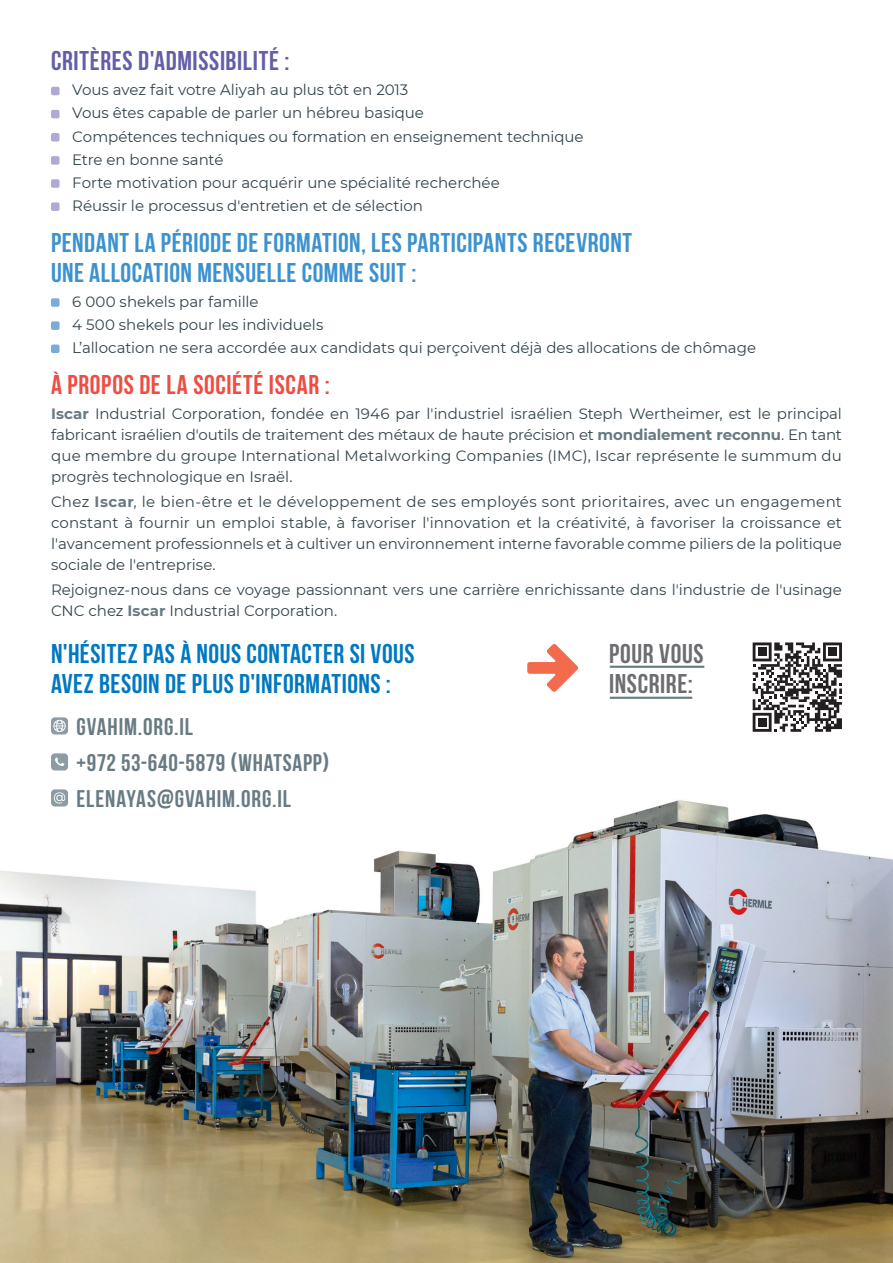
<style>
.page{position:relative;width:893px;height:1263px;background:#fff}
.page>*{position:absolute;margin:0;border:0;box-sizing:border-box;transform-origin:0 0}
.Heading{font:700 27px/30px "Bebas Neue";letter-spacing:.02em;color:#3c92cf}
.Heading-2{font:700 27px/30px "Bebas Neue";letter-spacing:.02em;color:#0078c0}
.Heading-3{font:700 27px "Bebas Neue";letter-spacing:.025em;color:#625ea9}
.Heading-4{font:700 27px "Bebas Neue";letter-spacing:.025em;color:#ef4d42}
.t1{font:700 27px/30px "Bebas Neue";letter-spacing:.025em;color:#6c6d70}
.t2{font:700 24px "Bebas Neue";letter-spacing:.035em;color:#687a83}
.Main_TeXT{font:15px/21px "Montserrat";letter-spacing:-.005em;color:#33444d;text-align:justify}
.s1{font-weight:700;color:#687a83}
.s2{font-family:"Myriad Pro"}
</style>
<div class="page">
<img style="left:0;top:768px;width:893px;height:495px">
<div style="left:51px;top:87px;width:9px;height:8px;background:#afaad3;border-radius:2px"></div>
<div style="left:51px;top:110px;width:9px;height:8px;background:#afaad3;border-radius:2px"></div>
<div style="left:51px;top:133px;width:9px;height:9px;background:#afaad3;border-radius:2px"></div>
<div style="left:51px;top:156px;width:9px;height:9px;background:#afaad3;border-radius:2px"></div>
<div style="left:51px;top:179px;width:9px;height:9px;background:#afaad3;border-radius:2px"></div>
<div style="left:51px;top:202px;width:9px;height:9px;background:#afaad3;border-radius:2px"></div>
<div style="left:51px;top:298px;width:9px;height:9px;background:#7aabdb;border-radius:2px"></div>
<div style="left:51px;top:321px;width:9px;height:9px;background:#7aabdb;border-radius:2px"></div>
<div style="left:51px;top:345px;width:9px;height:8px;background:#7aabdb;border-radius:2px"></div>
<svg style="left:527px;top:644px;width:51px;height:48px"></svg>
<hr style="left:610px;top:666px;width:94px;height:2px;background:#687a83">
<hr style="left:610px;top:697px;width:82px;height:2px;background:#687a83">
<svg style="left:753px;top:642px;width:89px;height:90px"></svg>
<div style="left:758px;top:648px;width:8px;height:8px;background:#231f20"></div>
<div style="left:828px;top:648px;width:8px;height:8px;background:#231f20"></div>
<div style="left:758px;top:718px;width:8px;height:8px;background:#231f20"></div>
<div style="left:51px;top:717px;width:17px;height:17px;background:#8c9ca5;border-radius:4px"></div>
<svg style="left:53px;top:720px;width:13px;height:12px"></svg>
<div style="left:51px;top:753px;width:17px;height:17px;background:#8c9ca5;border-radius:4px"></div>
<svg style="left:55px;top:757px;width:9px;height:9px"></svg>
<div style="left:51px;top:789px;width:17px;height:17px;background:#8c9ca5;border-radius:4px"></div>
<svg style="left:54px;top:792px;width:11px;height:11px"></svg>
<p class="Heading-3" style="left:51px;top:46px;width:240px">CRITÈRES D'ADMISSIBILITÉ :</p>
<p class="Main_TeXT" style="left:72px;top:79px;width:338px">Vous avez fait votre Aliyah au plus tôt en 2013</p>
<p class="Main_TeXT" style="left:72px;top:102px;width:353px">Vous êtes capable de parler un hébreu basique</p>
<p class="Main_TeXT" style="left:72px;top:125px;width:513px">Compétences techniques ou formation en enseignement technique</p>
<p class="Main_TeXT" style="left:72px;top:148px;width:153px">Etre en bonne santé</p>
<p class="Main_TeXT" style="left:72px;top:171px;width:429px">Forte motivation pour acquérir une spécialité recherchée</p>
<p class="Main_TeXT" style="left:72px;top:195px;width:352px">Réussir le processus d'entretien et de sélection</p>
<p class="Heading" style="left:51px;top:227px;width:583px">PENDANT LA PÉRIODE DE FORMATION, LES PARTICIPANTS RECEVRONT<br>UNE ALLOCATION MENSUELLE COMME SUIT :</p>
<p class="Main_TeXT" style="left:72px;top:290px;width:188px">6 000 shekels par famille</p>
<p class="Main_TeXT" style="left:72px;top:314px;width:253px">4 500 shekels pour les individuels</p>
<p class="Main_TeXT" style="left:72px;top:337px;width:685px">L’allocation ne sera accordée aux candidats qui perçoivent déjà des allocations de chômage</p>
<p class="Heading-4" style="left:51px;top:370px;width:280px">À PROPOS DE LA SOCIÉTÉ ISCAR :</p>
<p class="Main_TeXT" style="left:51px;top:403px;width:792px"><span class="s1">Iscar</span> Industrial Corporation, fondée en 1946 par l'industriel israélien Steph Wertheimer, est le principal fabricant israélien d'outils de traitement des métaux de haute précision et <span class="s1">mondialement reconnu</span>. En tant que membre du groupe International Metalworking Companies (IMC), Iscar représente le summum du progrès technologique en Israël.</p>
<p class="Main_TeXT" style="left:51px;top:491px;width:792px">Chez <span class="s1">Iscar</span>, le bien-être et le développement de ses employés sont prioritaires, avec un engagement constant à fournir un emploi stable, à favoriser l'innovation et la créativité, à favoriser la croissance et l'avancement professionnels et à cultiver un environnement interne favorable comme piliers de la politique sociale de l'entreprise.</p>
<p class="Main_TeXT" style="left:51px;top:579px;width:792px">Rejoignez-nous dans ce voyage passionnant vers une carrière enrichissante dans l'industrie de l'usinage<br>CNC chez <span class="s1">Iscar</span> Industrial Corporation.</p>
<p class="Heading-2" style="left:51px;top:638px;width:365px">N'HÉSITEZ PAS À NOUS CONTACTER SI VOUS<br>AVEZ BESOIN DE PLUS D'INFORMATIONS :</p>
<p class="t1" style="left:609px;top:638px;width:96px">POUR VOUS<br>INSCRIRE:</p>
<p class="t2" style="left:77px;top:713px;width:118px">GVAHIM.ORG.IL</p>
<p class="t2" style="left:77px;top:749px;width:255px">+972 53-640-5879 <span class="s2">(</span>WHATSAPP<span class="s2">)</span></p>
<p class="t2" style="left:77px;top:785px;width:216px">ELENAYAS@GVAHIM.ORG.IL</p>
</div>
